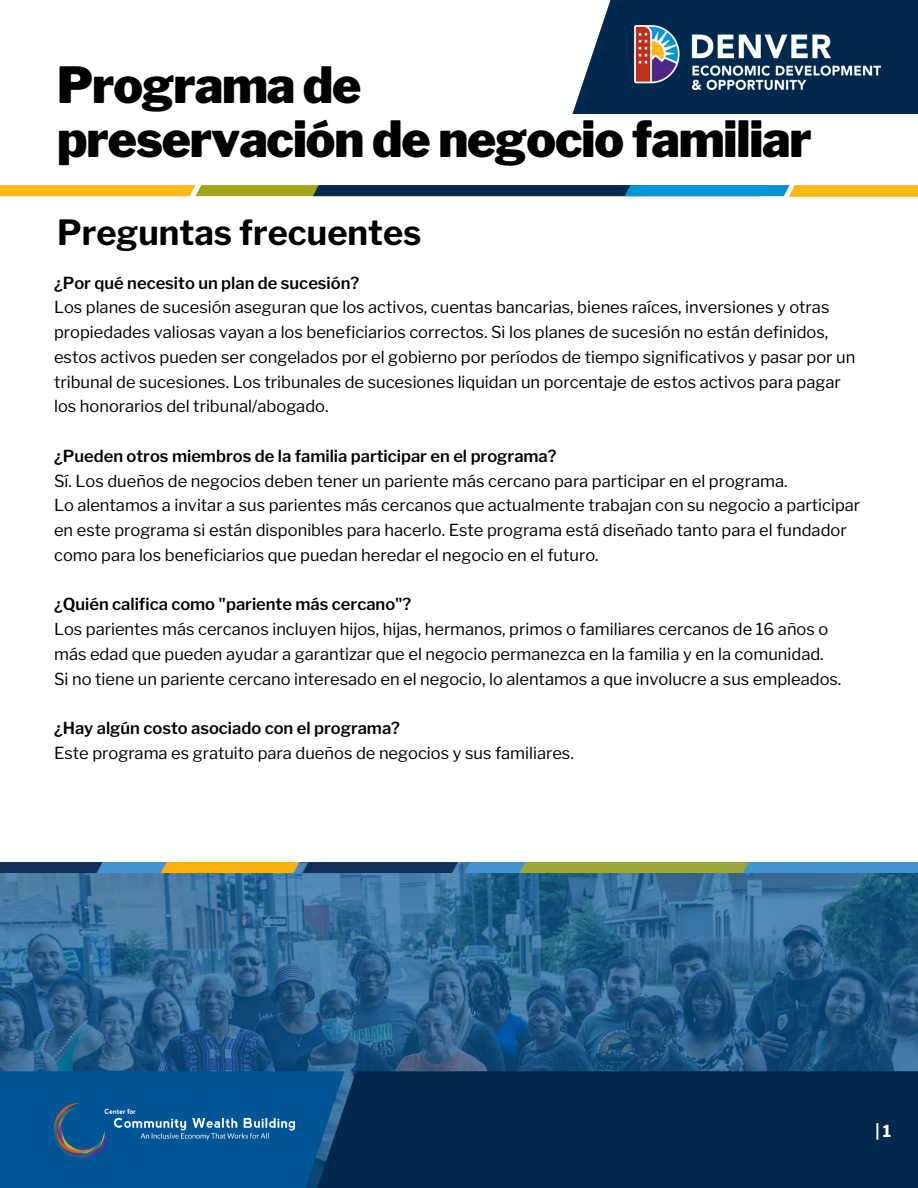
<style>
.page{position:relative;width:918px;height:1188px;background:#fff}
.page>*{position:absolute;margin:0;border:0;box-sizing:border-box;transform-origin:0 0}
.t1{font:900 49.5px "Libre Franklin";letter-spacing:-.02em;color:#000}
.t2{font:700 34.5px "Libre Franklin";color:#000}
.t3{font:16.5px/24.8px "Libre Franklin";color:#000}
.t4{font:600 16.5px "Libre Franklin";color:#000}
.t5{font:700 16.5px "Libre Franklin";color:#fff}
</style>
<div class="page">
<svg style="left:0;top:872px;width:918px;height:199px;background:#2c648f"></svg>
<div style="left:287px;top:1071px;width:631px;height:117px;background:#00294d"></div>
<svg style="left:0;top:1071px;width:344px;height:117px;background:#015392"></svg>
<img style="left:0;top:862px;width:918px;height:10px">
<svg style="left:572px;top:0;width:346px;height:114px;background:#183d5d"></svg>
<img style="left:634px;top:25px;width:247px;height:64px">
<img style="left:54px;top:1103px;width:241px;height:54px">
<svg style="left:0;top:185px;width:918px;height:12px;background:#788855"></svg>
<p class="t1" style="left:57px;top:55px;width:306px">Programa de</p>
<p class="t1" style="left:57px;top:109px;width:756px">preservación de negocio familiar</p>
<p class="t2" style="left:57px;top:211px;width:366px">Preguntas frecuentes</p>
<p class="t4" style="left:54px;top:273px;width:307px">¿Por qué necesito un plan de sucesión?</p>
<p class="t3" style="left:54px;top:295px;width:803px">Los planes de sucesión aseguran que los activos, cuentas bancarias, bienes raíces, inversiones y otras propiedades valiosas vayan a los beneficiarios correctos. Si los planes de sucesión no están definidos, estos activos pueden ser congelados por el gobierno por períodos de tiempo significativos y pasar por un tribunal de sucesiones. Los tribunales de sucesiones liquidan un porcentaje de estos activos para pagar los honorarios del tribunal/abogado.</p>
<p class="t4" style="left:54px;top:446px;width:504px">¿Pueden otros miembros de la familia participar en el programa?</p>
<p class="t3" style="left:54px;top:468px;width:735px">Sí. Los dueños de negocios deben tener un pariente más cercano para participar en el programa.</p>
<p class="t3" style="left:54px;top:493px;width:808px">Lo alentamos a invitar a sus parientes más cercanos que actualmente trabajan con su negocio a participar en este programa si están disponibles para hacerlo. Este programa está diseñado tanto para el fundador como para los beneficiarios que puedan heredar el negocio en el futuro.</p>
<p class="t4" style="left:54px;top:594px;width:359px">¿Quién califica como "pariente más cercano"?</p>
<p class="t3" style="left:54px;top:617px;width:776px">Los parientes más cercanos incluyen hijos, hijas, hermanos, primos o familiares cercanos de 16 años o más edad que pueden ayudar a garantizar que el negocio permanezca en la familia y en la comunidad.</p>
<p class="t3" style="left:54px;top:666px;width:789px">Si no tiene un pariente cercano interesado en el negocio, lo alentamos a que involucre a sus empleados.</p>
<p class="t4" style="left:54px;top:718px;width:347px">¿Hay algún costo asociado con el programa?</p>
<p class="t3" style="left:54px;top:741px;width:521px">Este programa es gratuito para dueños de negocios y sus familiares.</p>
<p class="t5" style="left:875px;top:1121px;width:17px">|1</p>
</div>
